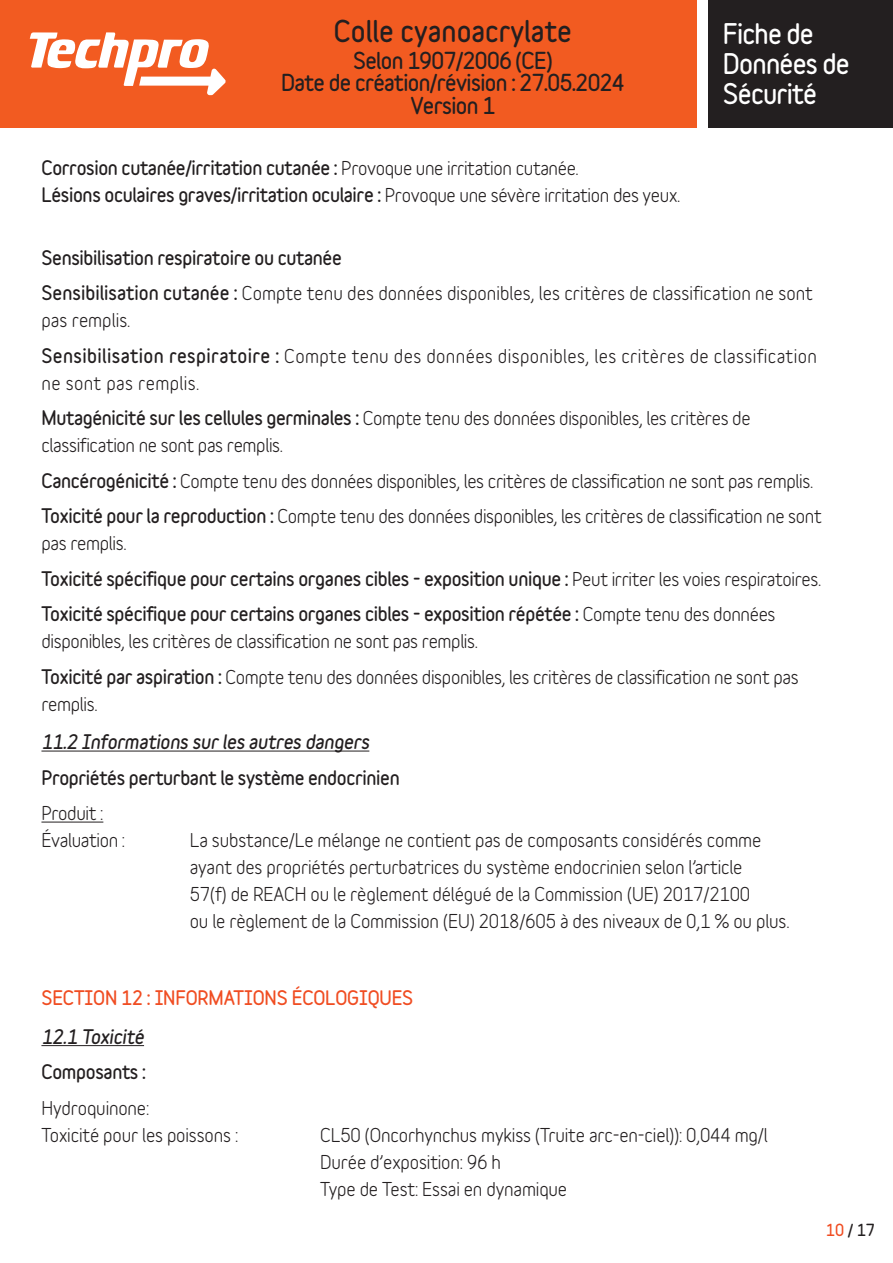
<style>
.page{position:relative;width:893px;height:1263px;background:#fff}
.page>*{position:absolute;margin:0;border:0;box-sizing:border-box;transform-origin:0 0}
.t1{font:900 27px "Variable";color:#231f20}
.t2{font:900 25.5px/30px "Variable";letter-spacing:-.03em;color:#fff}
.t3{font:900 21px/22.5px "Variable";letter-spacing:-.03em;color:#231f20;text-align:center}
.TEXTE_COURANT{font:700 18px/27px "Variable";letter-spacing:-.01em;color:#231f20}
.TEXTE_COURANT-2{font:900 18px/27px "Variable";letter-spacing:-.02em;color:#231f20}
.TEXTE_COURANT-3{font:700 18px/27px "Variable";letter-spacing:.02em;color:#231f20}
.TEXTE_COURANT-4{font:italic 900 18px "Variable";letter-spacing:-.01em;color:#231f20}
.TEXTE_COURANT-5{font:900 18px "Variable";letter-spacing:-.01em;color:#f04d22}
.t4{font:900 15px "Variable";color:#231f20}
.s1{font-weight:700}
.s2{font-weight:900}
.s3{color:#f04d22}
</style>
<div class="page">
<div style="left:0;top:0;width:723px;height:128px;background:#f25b21"></div>
<div style="left:702px;top:0;width:191px;height:128px;background:#231f20"></div>
<div style="left:697px;top:0;width:11px;height:128px;background:#fff"></div>
<svg style="left:30px;top:32px;width:196px;height:63px"></svg>
<hr style="left:41px;top:751px;width:328px;height:1px;background:#231f20">
<hr style="left:41px;top:822px;width:62px;height:1px;background:#231f20">
<hr style="left:41px;top:1045px;width:103px;height:1px;background:#231f20">
<h1 class="t1" style="left:334px;top:13px;width:239px">Colle cyanoacrylate</h1>
<p class="t3" style="left:281px;top:49px;width:345px">Selon 1907/2006 (CE)<br>Date de création/révision : 27.05.2024<br>Version 1</p>
<p class="TEXTE_COURANT-2" style="left:41px;top:154px;width:640px">Corrosion cutanée/irritation cutanée : <span class="s1">Provoque une irritation cutanée.<br></span>Lésions oculaires graves/irritation oculaire : <span class="s1">Provoque une sévère irritation des yeux.</span></p>
<h2 class="t2" style="left:723px;top:19px;width:128px">Fiche de<br>Données de<br>Sécurité</h2>
<p class="TEXTE_COURANT-2" style="left:41px;top:244px;width:302px">Sensibilisation respiratoire ou cutanée</p>
<p class="TEXTE_COURANT" style="left:41px;top:279px;width:773px"><span class="s2">Sensibilisation cutanée :</span> Compte tenu des données disponibles, les critères de classification ne sont pas remplis.</p>
<p class="TEXTE_COURANT-3" style="left:41px;top:342px;width:777px"><span class="s2">Sensibilisation respiratoire :</span> Compte tenu des données disponibles, les critères de classification ne sont pas remplis.</p>
<p class="TEXTE_COURANT" style="left:41px;top:404px;width:711px"><span class="s2">Mutagénicité sur les cellules germinales :</span> Compte tenu des données disponibles, les critères de classification ne sont pas remplis.</p>
<p class="TEXTE_COURANT" style="left:41px;top:467px;width:773px"><span class="s2">Cancérogénicité :</span> Compte tenu des données disponibles, les critères de classification ne sont pas remplis.</p>
<p class="TEXTE_COURANT" style="left:41px;top:502px;width:782px"><span class="s2">Toxicité pour la reproduction :</span> Compte tenu des données disponibles, les critères de classification ne sont pas remplis.</p>
<p class="TEXTE_COURANT-2" style="left:41px;top:565px;width:781px">Toxicité spécifique pour certains organes cibles - exposition unique : <span class="s1">Peut irriter les voies respiratoires.</span></p>
<p class="TEXTE_COURANT" style="left:41px;top:600px;width:736px"><span class="s2">Toxicité spécifique pour certains organes cibles - exposition répétée :</span> Compte tenu des données disponibles, les critères de classification ne sont pas remplis.</p>
<p class="TEXTE_COURANT" style="left:41px;top:663px;width:759px"><span class="s2">Toxicité par aspiration :</span> Compte tenu des données disponibles, les critères de classification ne sont pas remplis.</p>
<p class="TEXTE_COURANT-4" style="left:41px;top:730px;width:329px">11.2 Informations sur les autres dangers</p>
<p class="TEXTE_COURANT-2" style="left:41px;top:764px;width:360px">Propriétés perturbant le système endocrinien</p>
<p class="TEXTE_COURANT" style="left:41px;top:799px;width:85px">Produit :<br>Évaluation :</p>
<p class="TEXTE_COURANT" style="left:190px;top:826px;width:601px">La substance/Le mélange ne contient pas de composants considérés comme ayant des propriétés perturbatrices du système endocrinien selon l’article<br>57(f) de REACH ou le règlement délégué de la Commission (UE) 2017/2100<br>ou le règlement de la Commission (EU) 2018/605 à des niveaux de 0,1 % ou plus.</p>
<p class="TEXTE_COURANT-5" style="left:41px;top:986px;width:373px">SECTION 12 : INFORMATIONS ÉCOLOGIQUES</p>
<p class="TEXTE_COURANT-4" style="left:41px;top:1025px;width:104px">12.1 Toxicité</p>
<p class="TEXTE_COURANT-2" style="left:41px;top:1058px;width:106px">Composants :</p>
<p class="TEXTE_COURANT" style="left:41px;top:1094px;width:198px">Hydroquinone:<br>Toxicité pour les poissons :</p>
<p class="TEXTE_COURANT" style="left:320px;top:1121px;width:449px">CL50 (Oncorhynchus mykiss (Truite arc-en-ciel)): 0,044 mg/l<br>Durée d’exposition: 96 h<br>Type de Test: Essai en dynamique</p>
<p class="t4" style="left:826px;top:1220px;width:51px"><span class="s3">10</span> / 17</p>
</div>
